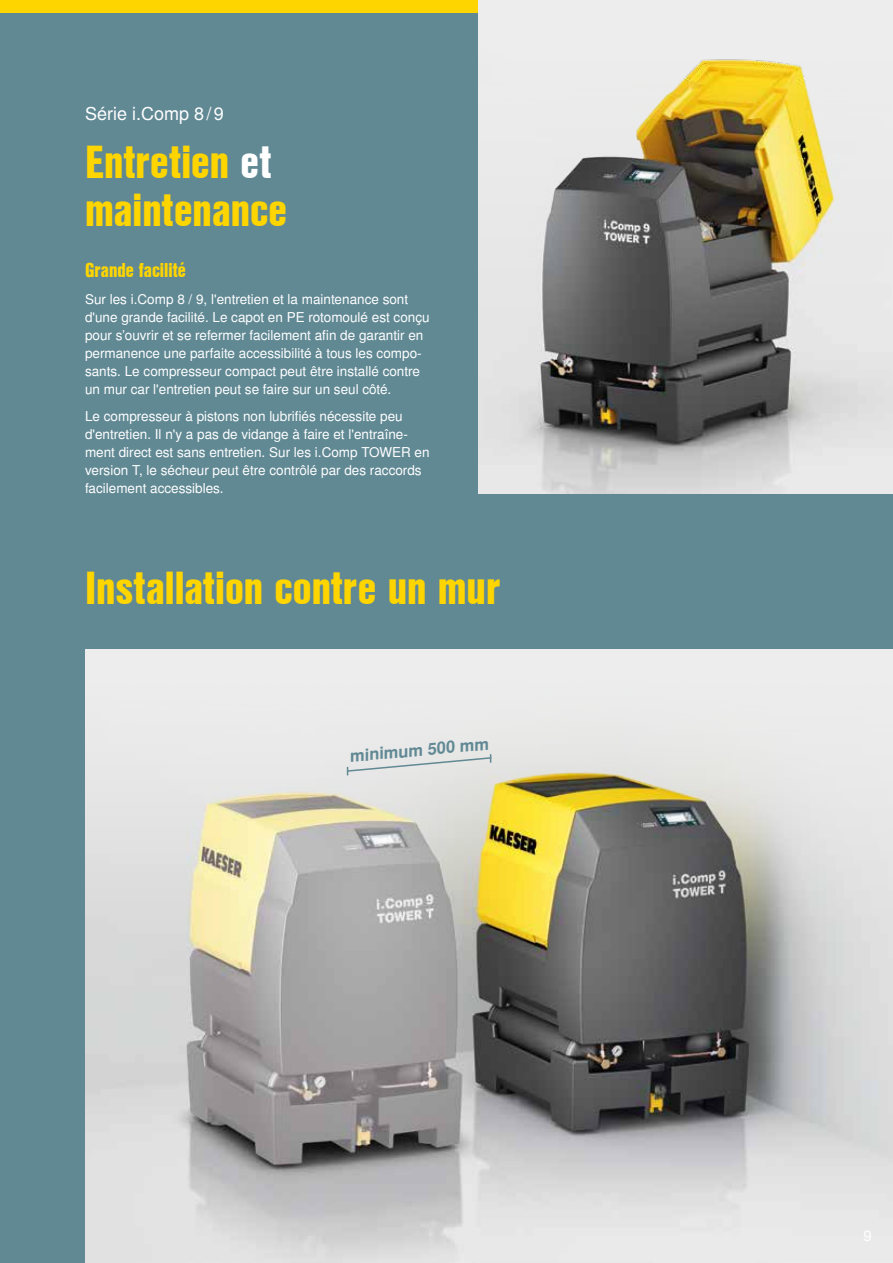
<style>
.page{position:relative;width:893px;height:1263px;background:#618994}
.page>*{position:absolute;margin:0;border:0;box-sizing:border-box;transform-origin:0 0}
.t1{font:45px/48px "Nimbus San L Bla Con";color:#ffd500}
.t2{font:19.5px "Nimbus San L Bla Con";color:#ffd500}
.t3{font:18px "Nimbus San L";color:#fff}
.t4{font:700 16.5px "Nimbus San L";color:#618994}
.t5{font:13.5px/18px "Nimbus San L";color:#fff}
.s1{color:#fff}
</style>
<div class="page">
<div style="left:0;top:0;width:893px;height:13px;background:#ffd500"></div>
<img style="left:85px;top:650px;width:808px;height:613px">
<img style="left:478px;top:0;width:415px;height:493px">
<svg style="left:346px;top:754px;width:147px;height:21px;background:#dcdfdf"></svg>
<h3 class="t3" style="left:85px;top:103px;width:140px">Série i.Comp 8/9</h3>
<h1 class="t1" style="left:85px;top:136px;width:204px">Entretien <span class="s1">et </span>maintenance</h1>
<h2 class="t2" style="left:85px;top:256px;width:103px">Grande facilité</h2>
<p class="t5" style="left:85px;top:291px;width:346px">Sur les i.Comp 8 / 9, l'entretien et la maintenance sont d'une grande facilité. Le capot en PE rotomoulé est conçu pour s’ouvrir et se refermer facilement afin de garantir en permanence une parfaite accessibilité à tous les compo&shy;sants. Le compresseur compact peut être installé contre un mur car l'entretien peut se faire sur un seul côté.</p>
<p class="t5" style="left:85px;top:408px;width:346px">Le compresseur à pistons non lubrifiés nécessite peu d'entretien. Il n'y a pas de vidange à faire et l'entraîne&shy;ment direct est sans entretien. Sur les i.Comp TOWER en version T, le sécheur peut être contrôlé par des raccords facilement accessibles.</p>
<h1 class="t1" style="left:85px;top:562px;width:417px">Installation contre un mur</h1>
<p class="t4" style="left:349px;top:746px;width:141px;rotate:-5deg">minimum 500 mm</p>
</div>
